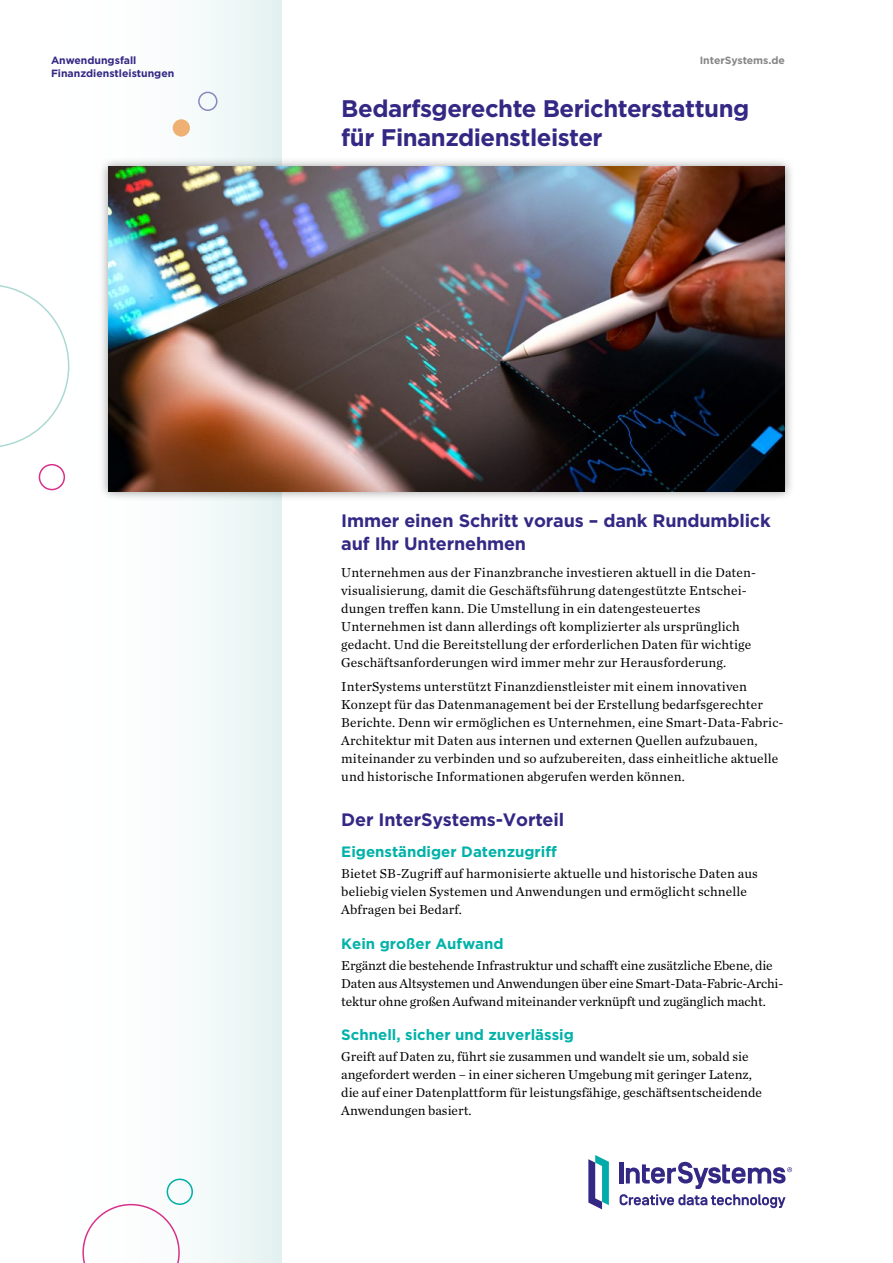
<style>
.page{position:relative;width:893px;height:1263px;background:#fff}
.page>*{position:absolute;margin:0;border:0;box-sizing:border-box;transform-origin:0 0}
.t1{font:700 24px/28.5px "Gotham";letter-spacing:-.02em;color:#332985}
.t2{font:700 18px/22.5px "Gotham";letter-spacing:-.01em;color:#332985}
.t3{font:700 15px "Gotham";color:#00b2a9}
.t4{font:13.5px/18px "Chronicle Text G1";letter-spacing:.01em;color:#000}
.t5{font:13.5px/18px "Chronicle Text G1";letter-spacing:-.01em;color:#000}
.t6{font:700 10.5px "Gotham";color:#332985}
.t7{font:700 10.5px "Gotham";color:#868786}
</style>
<div class="page">
<div style="left:0;top:0;width:282px;height:1263px;background:linear-gradient(to right,#fff,#eaf5f4)"></div>
<svg style="left:588px;top:1155px;width:21px;height:54px"></svg>
<svg style="left:620px;top:1162px;width:172px;height:46px"></svg>
<div style="left:98px;top:157px;width:697px;height:345px;background:#000;opacity:.4"></div>
<img style="left:108px;top:166px;width:677px;height:326px">
<div style="left:173px;top:119px;width:17px;height:18px;background:#efb074;border-radius:50%"></div>
<div style="left:198px;top:92px;width:20px;height:19px;border:2px solid #8a88bd;border-radius:50%"></div>
<div style="left:39px;top:464px;width:26px;height:26px;border:2px solid #d8318a;border-radius:50%"></div>
<div style="left:167px;top:1178px;width:26px;height:27px;border:2px solid #00b0a7;border-radius:50%"></div>
<svg style="left:82px;top:1204px;width:98px;height:59px"></svg>
<svg style="left:0;top:284px;width:69px;height:164px"></svg>
<p class="t6" style="left:51px;top:54px;width:87px">Anwendungsfall</p>
<p class="t7" style="left:700px;top:54px;width:87px">InterSystems.de</p>
<p class="t6" style="left:51px;top:67px;width:125px">Finanzdienstleistungen</p>
<h1 class="t1" style="left:341px;top:94px;width:409px">Bedarfsgerechte Berichterstattung für Finanzdienstleister</h1>
<h2 class="t2" style="left:341px;top:509px;width:431px">Immer einen Schritt voraus – dank Rundumblick auf Ihr Unternehmen</h2>
<p class="t4" style="left:341px;top:562px;width:416px">Unternehmen aus der Finanzbranche investieren aktuell in die Daten&shy;visualisierung, damit die Geschäftsführung datengestützte Entschei&shy;dungen treffen kann. Die Umstellung in ein datengesteuertes Unternehmen ist dann allerdings oft komplizierter als ursprünglich gedacht. Und die Bereitstellung der erforderlichen Daten für wichtige Geschäftsanforderungen wird immer mehr zur Herausforderung.</p>
<p class="t4" style="left:341px;top:676px;width:444px">InterSystems unterstützt Finanzdienstleister mit einem innovativen Konzept für das Datenmanagement bei der Erstellung bedarfsgerechter Berichte. Denn wir ermöglichen es Unternehmen, eine Smart-Data-Fabric-Architektur mit Daten aus internen und externen Quellen aufzubauen, miteinander zu verbinden und so aufzubereiten, dass einheitliche aktuelle und historische Informationen abgerufen werden können.</p>
<h2 class="t2" style="left:341px;top:808px;width:224px">Der InterSystems-Vorteil</h2>
<p class="t3" style="left:341px;top:843px;width:217px">Eigenständiger Datenzugriff</p>
<p class="t4" style="left:341px;top:864px;width:418px">Bietet SB-Zugriff auf harmonisierte aktuelle und historische Daten aus beliebig vielen Systemen und Anwendungen und ermöglicht schnelle<br>Abfragen bei Bedarf.</p>
<p class="t3" style="left:341px;top:935px;width:164px">Kein großer Aufwand</p>
<p class="t5" style="left:341px;top:955px;width:443px">Ergänzt die bestehende Infrastruktur und schafft eine zusätzliche Ebene, die<br>Daten aus Altsystemen und Anwendungen über eine Smart-Data-Fabric-Archi&shy;tektur ohne großen Aufwand miteinander verknüpft und zugänglich macht.</p>
<p class="t3" style="left:341px;top:1026px;width:234px">Schnell, sicher und zuverlässig</p>
<p class="t4" style="left:341px;top:1047px;width:422px">Greift auf Daten zu, führt sie zusammen und wandelt sie um, sobald sie angefordert werden – in einer sicheren Umgebung mit geringer Latenz, die auf einer Datenplattform für leistungsfähige, geschäftsentscheidende Anwendungen basiert.</p>
</div>
